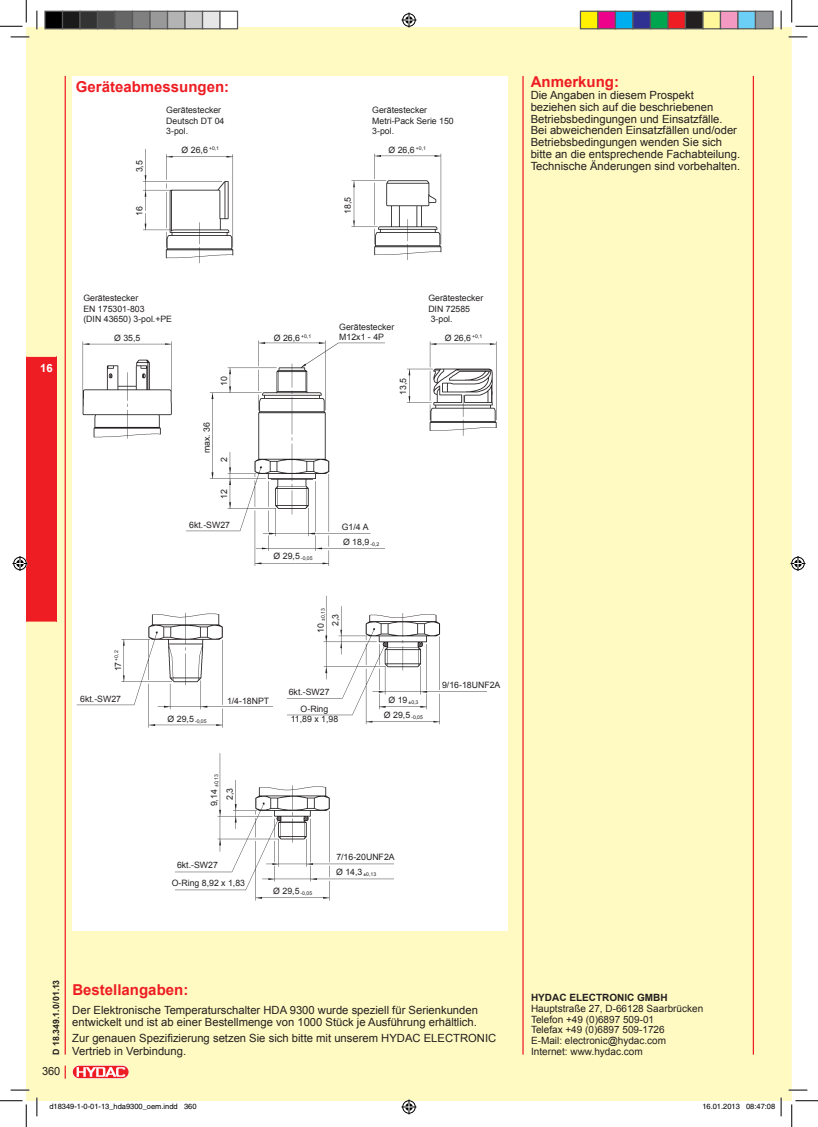
<style>
.page{position:relative;width:818px;height:1127px;background:#fff}
.page>*{position:absolute;margin:0;border:0;box-sizing:border-box;transform-origin:0 0}
.t1{font:700 15px "Arial";color:#ee1d23}
.t2{font:11.25px/11.9px "Arial";color:#231f20}
.t3{font:700 11.25px "Arial";color:#fff}
.t4{font:10px/10.6px "Arial";color:#231f20}
.t5{font:700 10px "Arial";color:#231f20}
.t6{font:8.75px/10.5px "Arial";color:#231f20}
.t7{font:700 8.75px "Arial";color:#231f20}
.t8{font:7.5px "Helvetica";color:#000}
.t9{font:5.12px "Arial";color:#231f20}
.s1{font-size:8.75px}
</style>
<div class="page">
<div style="left:26px;top:27px;width:766px;height:1073px;background:#fffac1"></div>
<hr style="left:65px;top:76px;width:1px;height:978px;background:#ee1d23">
<hr style="left:753px;top:76px;width:1px;height:978px;background:#ee1d23">
<div style="left:72px;top:1064px;width:57px;height:14px;border:1px solid #fff;border-radius:6px"></div>
<svg style="left:73px;top:1065px;width:56px;height:12px"></svg>
<svg style="left:77px;top:1066px;width:48px;height:10px"></svg>
<svg style="left:65px;top:1065px;width:1px;height:13px"></svg>
<div style="left:26px;top:356px;width:30px;height:266px;background:#ee1d23"></div>
<hr style="left:26px;top:76px;width:30px;height:1px;background:#fffac1">
<hr style="left:26px;top:355px;width:30px;height:2px;background:#fffac1">
<hr style="left:26px;top:621px;width:30px;height:1px;background:#fffac1">
<div style="left:72px;top:76px;width:436px;height:854px;background:#fff"></div>
<hr style="left:522px;top:76px;width:2px;height:978px;background:#ee1d23">
<img style="left:186px;top:340px;width:198px;height:226px">
<img style="left:175px;top:753px;width:219px;height:148px">
<img style="left:287px;top:595px;width:199px;height:130px">
<img style="left:66px;top:582px;width:206px;height:170px">
<img style="left:82px;top:340px;width:115px;height:126px">
<img style="left:407px;top:313px;width:117px;height:135px">
<img style="left:351px;top:153px;width:91px;height:107px">
<img style="left:143px;top:149px;width:91px;height:115px">
<svg style="left:11px;top:36px;width:18px;height:2px"></svg>
<svg style="left:788px;top:36px;width:19px;height:2px"></svg>
<svg style="left:11px;top:1088px;width:18px;height:2px"></svg>
<svg style="left:788px;top:1088px;width:19px;height:2px"></svg>
<svg style="left:36px;top:11px;width:2px;height:18px"></svg>
<svg style="left:36px;top:1097px;width:2px;height:18px"></svg>
<svg style="left:780px;top:11px;width:2px;height:18px"></svg>
<svg style="left:0;top:0;width:27px;height:27px"></svg>
<svg style="left:0;top:1100px;width:27px;height:26px"></svg>
<svg style="left:791px;top:0;width:27px;height:27px"></svg>
<svg style="left:791px;top:1100px;width:27px;height:26px"></svg>
<svg style="left:401px;top:13px;width:15px;height:15px"></svg>
<svg style="left:401px;top:1099px;width:15px;height:15px"></svg>
<svg style="left:13px;top:556px;width:15px;height:15px"></svg>
<svg style="left:790px;top:556px;width:15px;height:15px"></svg>
<div style="left:45px;top:11px;width:18px;height:18px;background:#000"></div>
<div style="left:44px;top:11px;width:19px;height:18px;border:1px solid #595959"></div>
<div style="left:63px;top:11px;width:17px;height:18px;background:#1a1a1a"></div>
<div style="left:62px;top:11px;width:19px;height:18px;border:1px solid #595959"></div>
<div style="left:80px;top:11px;width:18px;height:18px;background:#333"></div>
<div style="left:79px;top:11px;width:19px;height:18px;border:1px solid #595959"></div>
<div style="left:98px;top:11px;width:17px;height:18px;background:#4d4d4d"></div>
<div style="left:97px;top:11px;width:19px;height:18px;border:1px solid #595959"></div>
<div style="left:115px;top:11px;width:18px;height:18px;background:#666"></div>
<div style="left:114px;top:11px;width:19px;height:18px;border:1px solid #595959"></div>
<div style="left:133px;top:11px;width:17px;height:18px;background:#808080"></div>
<div style="left:132px;top:11px;width:19px;height:18px;border:1px solid #595959"></div>
<div style="left:150px;top:11px;width:18px;height:18px;background:#999"></div>
<div style="left:149px;top:11px;width:19px;height:18px;border:1px solid #595959"></div>
<div style="left:168px;top:11px;width:17px;height:18px;background:#b3b3b3"></div>
<div style="left:167px;top:11px;width:19px;height:18px;border:1px solid #595959"></div>
<div style="left:185px;top:11px;width:18px;height:18px;background:#ccc"></div>
<div style="left:184px;top:11px;width:19px;height:18px;border:1px solid #595959"></div>
<div style="left:203px;top:11px;width:17px;height:18px;background:#e6e6e6"></div>
<div style="left:202px;top:11px;width:19px;height:18px;border:1px solid #595959"></div>
<div style="left:219px;top:11px;width:19px;height:18px;border:1px solid #595959"></div>
<div style="left:580px;top:11px;width:18px;height:18px;background:#fff101"></div>
<div style="left:580px;top:11px;width:18px;height:18px;border:1px solid #595959"></div>
<div style="left:598px;top:11px;width:17px;height:18px;background:#ed028c"></div>
<div style="left:597px;top:11px;width:19px;height:18px;border:1px solid #595959"></div>
<div style="left:615px;top:11px;width:18px;height:18px;background:#00aeef"></div>
<div style="left:615px;top:11px;width:18px;height:18px;border:1px solid #595959"></div>
<div style="left:633px;top:11px;width:17px;height:18px;background:#2e3092"></div>
<div style="left:632px;top:11px;width:19px;height:18px;border:1px solid #595959"></div>
<div style="left:650px;top:11px;width:18px;height:18px;background:#00a54f"></div>
<div style="left:650px;top:11px;width:18px;height:18px;border:1px solid #595959"></div>
<div style="left:668px;top:11px;width:17px;height:18px;background:#ee1d23"></div>
<div style="left:667px;top:11px;width:19px;height:18px;border:1px solid #595959"></div>
<div style="left:685px;top:11px;width:18px;height:18px;background:#231f20"></div>
<div style="left:685px;top:11px;width:18px;height:18px;border:1px solid #595959"></div>
<div style="left:703px;top:11px;width:17px;height:18px;background:#fff79a"></div>
<div style="left:702px;top:11px;width:19px;height:18px;border:1px solid #595959"></div>
<div style="left:720px;top:11px;width:18px;height:18px;background:#f499c2"></div>
<div style="left:720px;top:11px;width:18px;height:18px;border:1px solid #595959"></div>
<div style="left:738px;top:11px;width:17px;height:18px;background:#6bcff6"></div>
<div style="left:737px;top:11px;width:19px;height:18px;border:1px solid #595959"></div>
<div style="left:755px;top:11px;width:18px;height:18px;background:#939598"></div>
<div style="left:755px;top:11px;width:18px;height:18px;border:1px solid #595959"></div>
<svg style="left:746px;top:1097px;width:36px;height:18px"></svg>
<h1 class="t1" style="left:76px;top:77px;width:155px">Geräteabmessungen:</h1>
<h1 class="t1" style="left:531px;top:72px;width:90px">Anmerkung:</h1>
<p class="t2" style="left:531px;top:89px;width:211px">Die Angaben in diesem Prospekt beziehen sich auf die beschriebenen Betriebsbedingungen und Einsatzfälle.<br>Bei abweichenden Einsatzfällen und/oder Betriebsbedingungen wenden Sie sich bitte an die entsprechende Fachabteilung.<br>Technische Änderungen sind vorbehalten.</p>
<p class="t6" style="left:166px;top:105px;width:60px">Gerätestecker<br>Deutsch DT 04<br>3-pol.</p>
<p class="t6" style="left:372px;top:105px;width:83px">Gerätestecker<br>Metri-Pack Serie 150<br>3-pol.</p>
<p class="t6" style="left:182px;top:144px;width:39px">Ø 26,6 <sup>+0,1</sup></p>
<p class="t6" style="left:388px;top:144px;width:39px">Ø 26,6 <sup>+0,1</sup></p>
<p class="t6" style="left:134px;top:172px;width:14px;rotate:-90deg">3,5</p>
<p class="t6" style="left:134px;top:216px;width:11px;rotate:-90deg">16</p>
<p class="t6" style="left:343px;top:214px;width:19px;rotate:-90deg">18,5</p>
<p class="t3" style="left:40px;top:360px;width:14px">16</p>
<p class="t6" style="left:83px;top:293px;width:90px">Gerätestecker<br>EN 175301-803<br>(DIN 43650) 3-pol.+PE</p>
<p class="t6" style="left:428px;top:293px;width:56px">Gerätestecker<br>DIN 72585<br>3-pol.</p>
<p class="t6" style="left:339px;top:321px;width:56px">Gerätestecker<br>M12x1 - 4P</p>
<p class="t6" style="left:114px;top:332px;width:28px">Ø 35,5</p>
<p class="t6" style="left:274px;top:332px;width:39px">Ø 26,6 <sup>+0,1</sup></p>
<p class="t9" style="left:472px;top:332px;width:12px">+0,1</p>
<p class="t6" style="left:445px;top:332px;width:28px">Ø 26,6</p>
<p class="t9" style="left:113px;top:671px;width:22px;rotate:-90deg"><span class="s1">17</span> +0,2</p>
<p class="t6" style="left:80px;top:693px;width:42px">6kt.-SW27</p>
<p class="t6" style="left:219px;top:385px;width:11px;rotate:-90deg">10</p>
<p class="t6" style="left:202px;top:453px;width:33px;rotate:-90deg">max. 36</p>
<p class="t6" style="left:219px;top:461px;width:6px;rotate:-90deg">2</p>
<p class="t6" style="left:219px;top:498px;width:11px;rotate:-90deg">12</p>
<p class="t6" style="left:189px;top:519px;width:42px">6kt.-SW27</p>
<p class="t6" style="left:398px;top:394px;width:19px;rotate:-90deg">13,5</p>
<p class="t6" style="left:274px;top:551px;width:40px">Ø 29,5 <sub>-0,05</sub></p>
<p class="t6" style="left:342px;top:520px;width:39px;line-height:14.4px">G1/4 A<br>Ø 18,9 <sub>-0,2</sub></p>
<p class="t9" style="left:320px;top:632px;width:26px;rotate:-90deg"><sup>10</sup> ±0,13</p>
<p class="t6" style="left:330px;top:626px;width:14px;rotate:-90deg">2,3</p>
<p class="t6" style="left:168px;top:713px;width:40px">Ø 29,5 <sub>-0,05</sub></p>
<p class="t6" style="left:289px;top:686px;width:42px">6kt.-SW27</p>
<p class="t6" style="left:227px;top:695px;width:44px">1/4-18NPT</p>
<p class="t9" style="left:388px;top:699px;width:31px"><sup>Ø</sup> <sup>19</sup> ±0,3</p>
<p class="t6" style="left:291px;top:703px;width:49px;text-align:center">O-Ring<br>11,89 x 1,98</p>
<p class="t6" style="left:384px;top:709px;width:40px">Ø 29,5 <sub>-0,05</sub></p>
<p class="t6" style="left:442px;top:679px;width:60px">9/16-18UNF2A</p>
<p class="t9" style="left:213px;top:806px;width:33px;rotate:-90deg"><sup>9,14</sup> ±0,13</p>
<p class="t6" style="left:225px;top:799px;width:14px;rotate:-90deg">2,3</p>
<p class="t6" style="left:177px;top:860px;width:42px">6kt.-SW27</p>
<p class="t6" style="left:172px;top:877px;width:75px">O-Ring 8,92 x 1,83</p>
<p class="t6" style="left:273px;top:885px;width:40px">Ø 29,5 <sub>-0,05</sub></p>
<p class="t6" style="left:336px;top:851px;width:60px">7/16-20UNF2A</p>
<p class="t6" style="left:336px;top:866px;width:42px">Ø 14,3 <sub>±0,13</sub></p>
<p class="t7" style="left:50px;top:1054px;width:76px;rotate:-90deg">D 18.349.1.0/01.13</p>
<p class="t2" style="left:42px;top:1065px;width:19px">360</p>
<h1 class="t1" style="left:72px;top:979px;width:117px">Bestellangaben:</h1>
<p class="t2" style="left:72px;top:1003px;width:407px;line-height:12.5px">Der Elektronische Temperaturschalter HDA 9300 wurde speziell für Serienkunden entwickelt und ist ab einer Bestellmenge von 1000 Stück je Ausführung erhältlich.</p>
<p class="t2" style="left:72px;top:1031px;width:425px;line-height:12.5px">Zur genauen Spezifizierung setzen Sie sich bitte mit unserem HYDAC ELECTRONIC<br>Vertrieb in Verbindung.</p>
<p class="t5" style="left:531px;top:991px;width:138px">HYDAC electronic GmbH</p>
<p class="t4" style="left:531px;top:1003px;width:174px">Hauptstraße 27, D-66128 Saarbrücken<br>Telefon +49 (0)6897 509-01<br>Telefax +49 (0)6897 509-1726<br>E-Mail: electronic@hydac.com<br>Internet: www.hydac.com</p>
<p class="t8" style="left:49px;top:1101px;width:149px">d18349-1-0-01-13_hda9300_oem.indd 360</p>
<p class="t8" style="left:702px;top:1101px;width:74px">16.01.2013 08:47:08</p>
</div>
